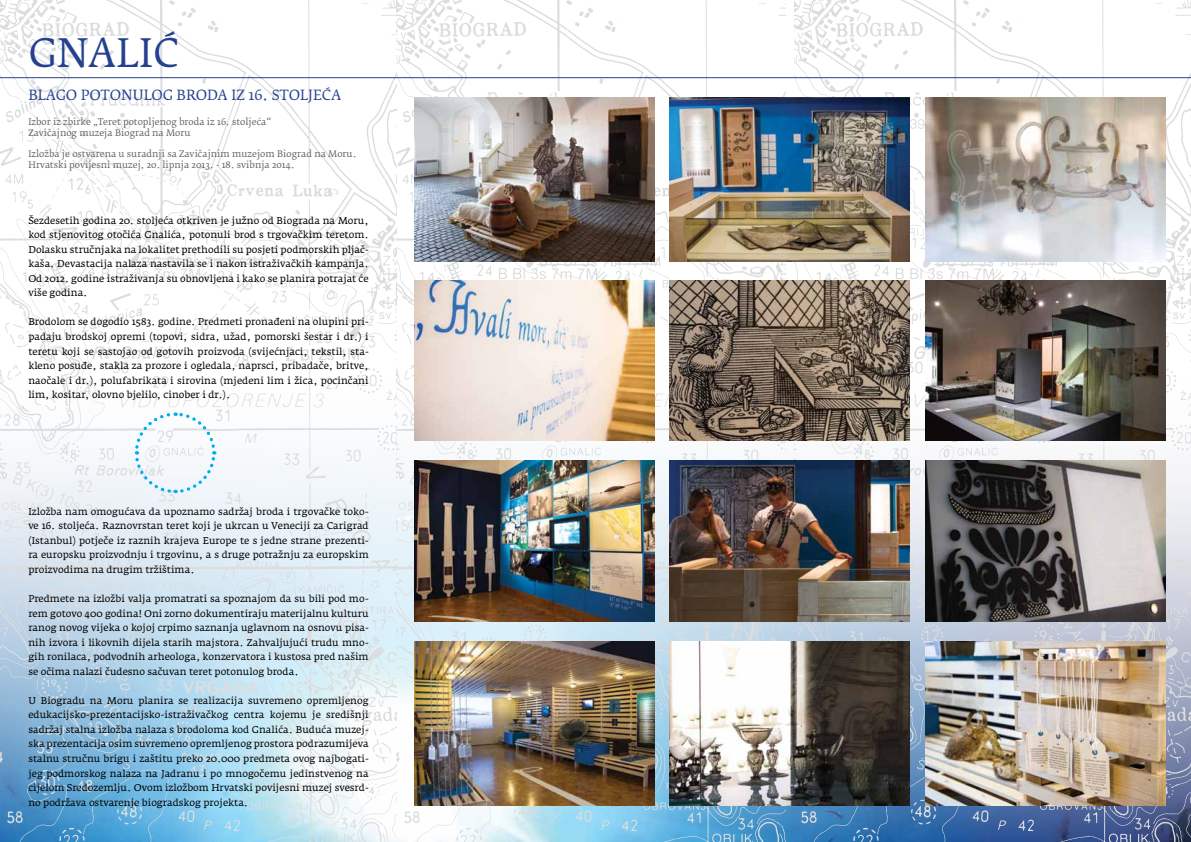
<style>
.page{position:relative;width:1191px;height:842px;background:#fff}
.page>*{position:absolute;margin:0;border:0;box-sizing:border-box;transform-origin:0 0}
.t1{font:39px "Fedra Serif B Pro";color:#25408f}
.t2{font:14px "Fedra Serif B Pro";color:#25408f}
.t3{font:9.7px/14.6px "Fedra Serif A Pro";color:#000;text-align:justify}
.t4{font:9px/10.8px "Fedra Serif B Pro";color:#5f6062}
</style>
<div class="page">
<img style="left:0;top:0;width:785px;height:842px">
<img style="left:794px;top:0;width:397px;height:842px">
<svg style="left:133px;top:411px;width:84px;height:84px"></svg>
<hr style="left:0;top:77px;width:1191px;height:1px;background:#25408f">
<img style="left:414px;top:97px;width:240px;height:164px">
<img style="left:925px;top:97px;width:240px;height:164px">
<img style="left:414px;top:281px;width:240px;height:160px">
<img style="left:925px;top:280px;width:240px;height:161px">
<img style="left:414px;top:461px;width:240px;height:160px">
<img style="left:925px;top:461px;width:240px;height:160px">
<img style="left:669px;top:461px;width:241px;height:160px">
<img style="left:414px;top:641px;width:240px;height:165px">
<img style="left:925px;top:641px;width:240px;height:165px">
<img style="left:669px;top:641px;width:241px;height:165px">
<img style="left:669px;top:97px;width:241px;height:164px">
<img style="left:669px;top:280px;width:241px;height:161px">
<h1 class="t1" style="left:28px;top:29px;width:152px">GNALIĆ</h1>
<h2 class="t2" style="left:28px;top:86px;width:314px">BLAGO POTONULOG BRODA IZ 16. STOLJEĆA</h2>
<p class="t4" style="left:28px;top:116px;width:244px">Izbor iz zbirke „Teret potopljenog broda iz 16. stoljeća“<br>Zavičajnog muzeja Biograd na Moru</p>
<p class="t4" style="left:28px;top:149px;width:330px">Izložba je ostvarena u suradnji sa Zavičajnim muzejom Biograd na Moru.<br>Hrvatski povijesni muzej, 20. lipnja 2013. - 18. svibnja 2014.</p>
<p class="t3" style="left:28px;top:213px;width:342px">Šezdesetih godina 20. stoljeća otkriven je južno od Biograda na Moru, kod stjenovitog otočića Gnalića, potonuli brod s trgovačkim teretom.<br>Dolasku stručnjaka na lokalitet prethodili su posjeti podmorskih pljač&shy;kaša. Devastacija nalaza nastavila se i nakon istraživačkih kampanja.<br>Od 2012. godine istraživanja su obnovljena i kako se planira potrajat će više godina.</p>
<p class="t3" style="left:28px;top:315px;width:342px">Brodolom se dogodio 1583. godine. Predmeti pronađeni na olupini pri&shy;padaju brodskoj opremi (topovi, sidra, užad, pomorski šestar i dr.) i teretu koji se sastojao od gotovih proizvoda (svijećnjaci, tekstil, sta&shy;kleno posuđe, stakla za prozore i ogledala, naprsci, pribadače, britve, naočale i dr.), polufabrikata i sirovina (mjedeni lim i žica, pocinčani lim, kositar, olovno bjelilo, cinober i dr.).</p>
<p class="t3" style="left:28px;top:504px;width:342px">Izložba nam omogućava da upoznamo sadržaj broda i trgovačke toko&shy;ve 16. stoljeća. Raznovrstan teret koji je ukrcan u Veneciji za Carigrad (Istanbul) potječe iz raznih krajeva Europe te s jedne strane prezenti&shy;ra europsku proizvodnju i trgovinu, a s druge potražnju za europskim proizvodima na drugim tržištima.</p>
<p class="t3" style="left:28px;top:591px;width:342px">Predmete na izložbi valja promatrati sa spoznajom da su bili pod mo&shy;rem gotovo 400 godina! Oni zorno dokumentiraju materijalnu kulturu ranog novog vijeka o kojoj crpimo saznanja uglavnom na osnovu pisa&shy;nih izvora i likovnih dijela starih majstora. Zahvaljujući trudu mno&shy;gih ronilaca, podvodnih arheologa, konzervatora i kustosa pred našim se očima nalazi čudesno sačuvan teret potonulog broda.</p>
<p class="t3" style="left:28px;top:693px;width:342px">U Biogradu na Moru planira se realizacija suvremeno opremljenog edukacijsko-prezentacijsko-istraživačkog centra kojemu je središnji sadržaj stalna izložba nalaza s brodoloma kod Gnalića. Buduća muzej&shy;ska prezentacija osim suvremeno opremljenog prostora podrazumijeva stalnu stručnu brigu i zaštitu preko 20.000 predmeta ovog najbogati&shy;jeg podmorskog nalaza na Jadranu i po mnogočemu jedinstvenog na cijelom Sredozemlju. Ovom izložbom Hrvatski povijesni muzej svesrd&shy;no podržava ostvarenje biogradskog projekta.</p>
</div>
